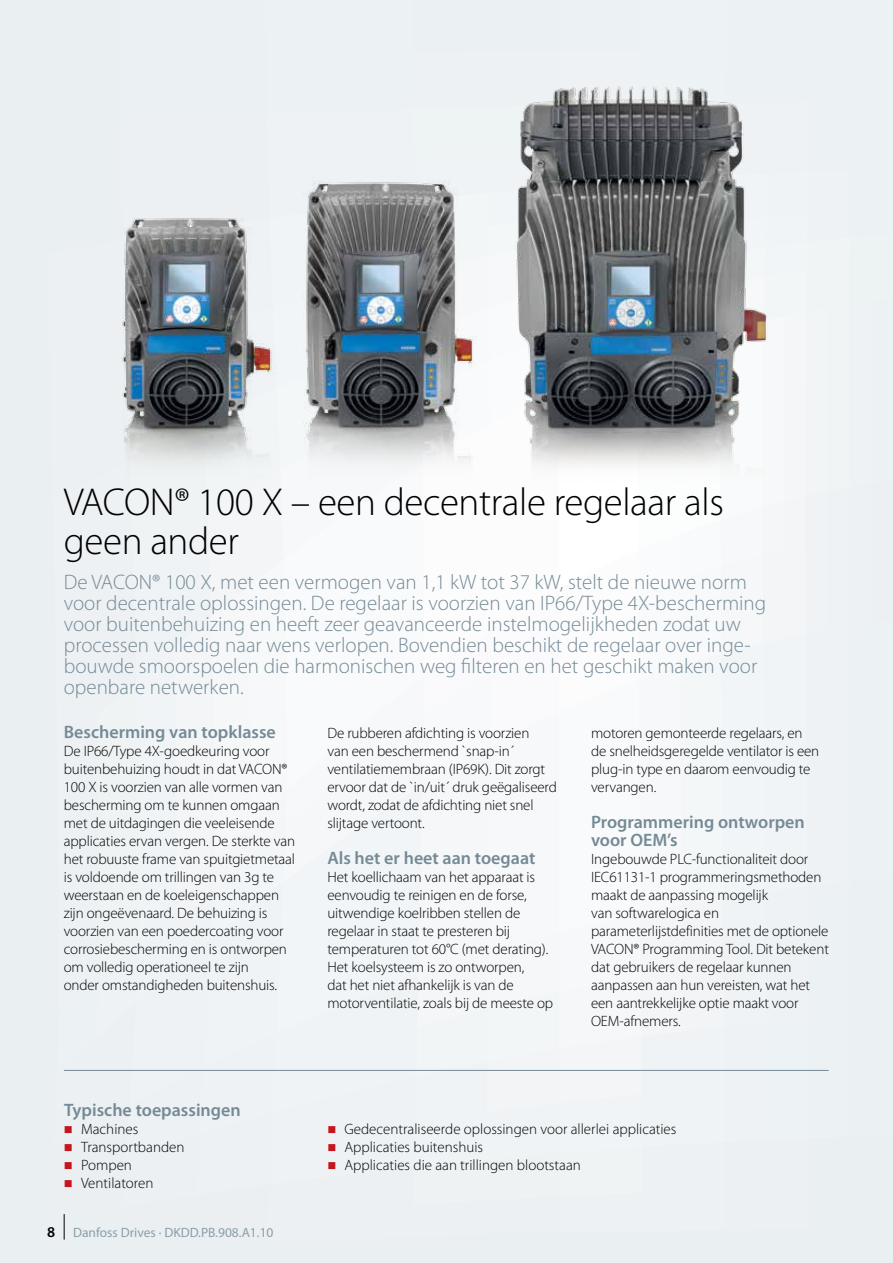
<style>
.page{position:relative;width:893px;height:1263px;background:#eff2f4}
.page>*{position:absolute;margin:0;border:0;box-sizing:border-box;transform-origin:0 0}
.t1{font:300 39px/39px "Myriad Pro";letter-spacing:-.01em;color:#000}
.t2{font:300 21px/21px "Myriad Pro";color:#748a96}
.t3{font:600 18px/18px "Myriad Pro";color:#748a96}
.t4{font:300 15px/18px "Myriad Pro";letter-spacing:-.01em;color:#000}
.t5{font:13.5px "Myriad Pro";color:#8b9faa}
.s1{font-weight:600;font-size:15px;color:#000}
</style>
<div class="page">
<img style="left:318px;top:181px;width:162px;height:300px">
<img style="left:122px;top:181px;width:196px;height:281px">
<img style="left:480px;top:86px;width:287px;height:396px">
<hr style="left:64px;top:1070px;width:765px;height:1px;background:#748a96">
<svg style="left:64px;top:1214px;width:1px;height:25px"></svg>
<h1 class="t1" style="left:64px;top:482px;width:662px">VACON® 100 X – een decentrale regelaar als geen ander</h1>
<p class="t2" style="left:64px;top:572px;width:704px">De VACON® 100 X, met een vermogen van 1,1 kW tot 37 kW, stelt de nieuwe norm voor decentrale oplossingen. De regelaar is voorzien van IP66/Type 4X-bescherming voor buitenbehuizing en heeft zeer geavanceerde instelmogelijkheden zodat uw processen volledig naar wens verlopen. Bovendien beschikt de regelaar over inge&shy;bouwde smoorspoelen die harmonischen weg filteren en het geschikt maken voor openbare netwerken.</p>
<p class="t3" style="left:64px;top:723px;width:214px">Bescherming van topklasse</p>
<p class="t4" style="left:64px;top:742px;width:233px">De IP66/Type 4X-goedkeuring voor buitenbehuizing houdt in dat VACON® 100 X is voorzien van alle vormen van bescherming om te kunnen omgaan met de uitdagingen die veeleisende applicaties ervan vergen. De sterkte van het robuuste frame van spuitgietmetaal is voldoende om trillingen van 3g te weerstaan en de koeleigenschappen zijn ongeëvenaard. De behuizing is voorzien van een poedercoating voor corrosiebescherming en is ontworpen om volledig operationeel te zijn<br>onder omstandigheden buitenshuis.</p>
<p class="t4" style="left:327px;top:724px;width:231px">De rubberen afdichting is voorzien<br>van een beschermend `snap-in´ ventilatiemembraan (IP69K). Dit zorgt ervoor dat de `in/uit´ druk geëgaliseerd wordt, zodat de afdichting niet snel slijtage vertoont.</p>
<p class="t3" style="left:327px;top:849px;width:209px">Als het er heet aan toegaat</p>
<p class="t4" style="left:327px;top:868px;width:227px">Het koellichaam van het apparaat is eenvoudig te reinigen en de forse, uitwendige koelribben stellen de regelaar in staat te presteren bij temperaturen tot 60°C (met derating).<br>Het koelsysteem is zo ontworpen,<br>dat het niet afhankelijk is van de motorventilatie, zoals bij de meeste op</p>
<p class="t4" style="left:591px;top:724px;width:230px">motoren gemonteerde regelaars, en de snelheidsgeregelde ventilator is een plug-in type en daarom eenvoudig te vervangen.</p>
<p class="t3" style="left:591px;top:813px;width:215px">Programmering ontworpen voor OEM’s</p>
<p class="t4" style="left:591px;top:850px;width:239px">Ingebouwde PLC-functionaliteit door IEC61131-1 programmeringsmethoden maakt de aanpassing mogelijk<br>van softwarelogica en parameterlijstdefinities met de optionele VACON® Programming Tool. Dit betekent dat gebruikers de regelaar kunnen aanpassen aan hun vereisten, wat het een aantrekkelijke optie maakt voor OEM-afnemers.</p>
<p class="t3" style="left:64px;top:1101px;width:178px">Typische toepassingen</p>
<p class="t4" style="left:81px;top:1120px;width:105px">Machines<br>Transportbanden<br>Pompen<br>Ventilatoren</p>
<p class="t4" style="left:344px;top:1120px;width:334px">Gedecentraliseerde oplossingen voor allerlei applicaties<br>Applicaties buitenshuis<br>Applicaties die aan trillingen blootstaan</p>
<p class="t5" style="left:47px;top:1225px;width:228px"><span class="s1">8</span> Danfoss Drives · DKDD.PB.908.A1.10</p>
</div>
